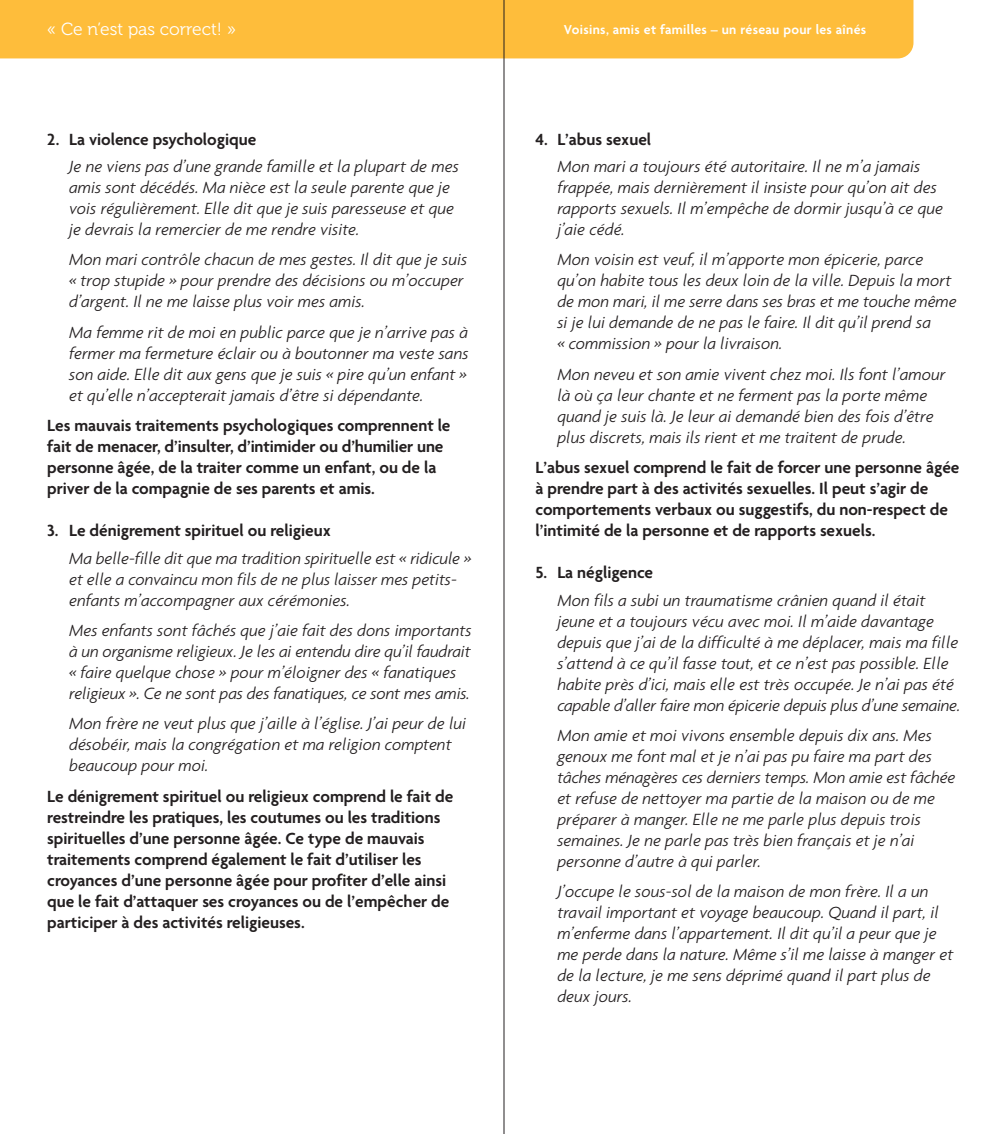
<style>
.page{position:relative;width:1008px;height:1134px;background:#fff}
.page>*{position:absolute;margin:0;border:0;box-sizing:border-box;transform-origin:0 0}
.t1{font:italic 300 17.5px/21px "Agenda Tabular";color:#231f20}
.t2{font:600 17.5px/21px "Agenda";color:#231f20}
.t3{font:17.5px "Museo 300";color:#fff}
.t4{font:600 14px "Agenda";letter-spacing:.025em;color:#fff}
</style>
<div class="page">
<div style="left:0;top:0;width:913px;height:58px;background:#febd3b"></div>
<hr style="left:504px;top:0;width:1px;height:1134px;background:#231f20">
<p class="t3" style="left:47px;top:22px;width:190px">« Ce n’est pas correct! »</p>
<p class="t4" style="left:564px;top:21px;width:304px">Voisins, amis et familles – un réseau pour les aînés</p>
<p class="t2" style="left:47px;top:128px;width:211px">2. La violence psychologique</p>
<p class="t1" style="left:69px;top:157px;width:391px">Je ne viens pas d’une grande famille et la plupart de mes amis sont décédés. Ma nièce est la seule parente que je vois régulièrement. Elle dit que je suis paresseuse et que je devrais la remercier de me rendre visite.</p>
<p class="t1" style="left:69px;top:251px;width:400px">Mon mari contrôle chacun de mes gestes. Il dit que je suis « trop stupide » pour prendre des décisions ou m’occuper d’argent. Il ne me laisse plus voir mes amis.</p>
<p class="t1" style="left:69px;top:323px;width:401px;text-align:justify">Ma femme rit de moi en public parce que je n’arrive pas à fermer ma fermeture éclair ou à boutonner ma veste sans son aide. Elle dit aux gens que je suis « pire qu’un enfant » et qu’elle n’accepterait jamais d’être si dépendante.</p>
<p class="t2" style="left:47px;top:415px;width:405px">Les mauvais traitements psychologiques comprennent le fait de menacer, d’insulter, d’intimider ou d’humilier une personne âgée, de la traiter comme un enfant, ou de la priver de la compagnie de ses parents et amis.</p>
<p class="t2" style="left:47px;top:520px;width:285px">3. Le dénigrement spirituel ou religieux</p>
<p class="t1" style="left:69px;top:549px;width:404px">Ma belle-fille dit que ma tradition spirituelle est « ridicule » et elle a convaincu mon fils de ne plus laisser mes petits&shy;enfants m’accompagner aux cérémonies.</p>
<p class="t1" style="left:69px;top:621px;width:404px">Mes enfants sont fâchés que j’aie fait des dons importants à un organisme religieux. Je les ai entendu dire qu’il faudrait « faire quelque chose » pour m’éloigner des « fanatiques religieux ». Ce ne sont pas des fanatiques, ce sont mes amis.</p>
<p class="t1" style="left:69px;top:715px;width:399px">Mon frère ne veut plus que j’aille à l’église. J’ai peur de lui désobéir, mais la congrégation et ma religion comptent beaucoup pour moi.</p>
<p class="t2" style="left:47px;top:785px;width:408px">Le dénigrement spirituel ou religieux comprend le fait de restreindre les pratiques, les coutumes ou les traditions spirituelles d’une personne âgée. Ce type de mauvais traitements comprend également le fait d’utiliser les croyances d’une personne âgée pour profiter d’elle ainsi que le fait d’attaquer ses croyances ou de l’empêcher de participer à des activités religieuses.</p>
<p class="t2" style="left:535px;top:128px;width:117px">4. L’abus sexuel</p>
<p class="t1" style="left:557px;top:157px;width:387px">Mon mari a toujours été autoritaire. Il ne m’a jamais frappée, mais dernièrement il insiste pour qu’on ait des rapports sexuels. Il m’empêche de dormir jusqu’à ce que j’aie cédé.</p>
<p class="t1" style="left:557px;top:251px;width:401px">Mon voisin est veuf, il m’apporte mon épicerie, parce qu’on habite tous les deux loin de la ville. Depuis la mort de mon mari, il me serre dans ses bras et me touche même si je lui demande de ne pas le faire. Il dit qu’il prend sa<br>« commission » pour la livraison.</p>
<p class="t1" style="left:557px;top:365px;width:390px">Mon neveu et son amie vivent chez moi. Ils font l’amour là où ça leur chante et ne ferment pas la porte même quand je suis là. Je leur ai demandé bien des fois d’être plus discrets, mais ils rient et me traitent de prude.</p>
<p class="t2" style="left:535px;top:457px;width:426px">L’abus sexuel comprend le fait de forcer une personne âgée à prendre part à des activités sexuelles. Il peut s’agir de comportements verbaux ou suggestifs, du non-respect de l’intimité de la personne et de rapports sexuels.</p>
<p class="t2" style="left:535px;top:562px;width:119px">5. La négligence</p>
<p class="t1" style="left:557px;top:591px;width:404px">Mon fils a subi un traumatisme crânien quand il était jeune et a toujours vécu avec moi. Il m’aide davantage depuis que j’ai de la difficulté à me déplacer, mais ma fille s’attend à ce qu’il fasse tout, et ce n’est pas possible. Elle habite près d’ici, mais elle est très occupée. Je n’ai pas été capable d’aller faire mon épicerie depuis plus d’une semaine.</p>
<p class="t1" style="left:557px;top:726px;width:400px">Mon amie et moi vivons ensemble depuis dix ans. Mes genoux me font mal et je n’ai pas pu faire ma part des tâches ménagères ces derniers temps. Mon amie est fâchée et refuse de nettoyer ma partie de la maison ou de me préparer à manger. Elle ne me parle plus depuis trois semaines. Je ne parle pas très bien français et je n’ai personne d’autre à qui parler.</p>
<p class="t1" style="left:557px;top:883px;width:398px">J’occupe le sous-sol de la maison de mon frère. Il a un travail important et voyage beaucoup. Quand il part, il m’enferme dans l’appartement. Il dit qu’il a peur que je me perde dans la nature. Même s’il me laisse à manger et de la lecture, je me sens déprimé quand il part plus de deux jours.</p>
</div>
